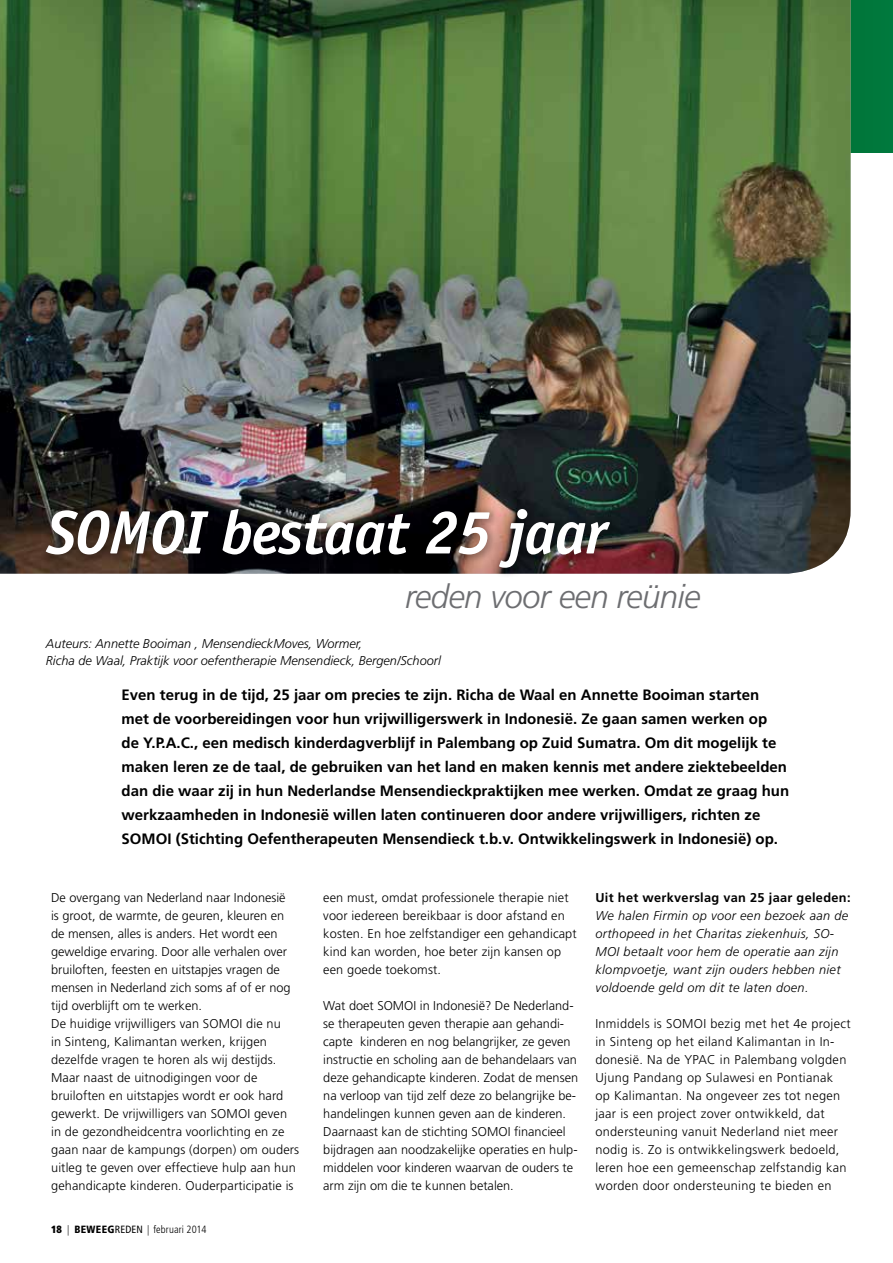
<style>
.page{position:relative;width:893px;height:1263px;background:#fff}
.page>*{position:absolute;margin:0;border:0;box-sizing:border-box;transform-origin:0 0}
.t1{font:italic 700 61.5px "Officina Sans";letter-spacing:-.02em;color:#fff}
.t2{font:italic 300 33px "Frutiger";letter-spacing:-.02em;color:#6d6e71}
.t3{font:700 15px/24px "Frutiger LT Std";color:#000}
.t4{font:300 12.75px/18px "Frutiger LT Std";letter-spacing:.01em;color:#000}
.t5{font:italic 300 12.75px/18px "Frutiger LT Std";letter-spacing:.025em;color:#000}
.t6{font:italic 300 12.75px/16.5px "Frutiger LT Std";color:#000}
.t7{font:700 12.75px "Frutiger LT Std";letter-spacing:.025em;color:#000}
.t8{font:300 condensed 10.5px "Frutiger LT Std";letter-spacing:.015em;color:#000}
.s1{font-weight:900}
.s2{font-weight:400}
</style>
<div class="page">
<div style="left:810px;top:0;width:83px;height:153px;background:#00773b"></div>
<img style="left:0;top:0;width:850px;height:574px">
<div style="left:39px;top:502px;width:582px;height:77px;background:#000;opacity:.3"></div>
<h1 class="t1" style="left:46px;top:495px;width:562px">SOMOI bestaat 25 jaar</h1>
<h2 class="t2" style="left:405px;top:578px;width:297px">reden voor een reünie</h2>
<p class="t6" style="left:46px;top:635px;width:397px">Auteurs: Annette Booiman , MensendieckMoves, Wormer,<br>Richa de Waal, Praktijk voor oefentherapie Mensendieck, Bergen/Schoorl</p>
<p class="t3" style="left:122px;top:682px;width:669px">Even terug in de tijd, 25 jaar om precies te zijn. Richa de Waal en Annette Booiman starten met de voorbereidingen voor hun vrijwilligerswerk in Indonesië. Ze gaan samen werken op<br>de Y.P.A.C., een medisch kinderdagverblijf in Palembang op Zuid Sumatra. Om dit mogelijk te maken leren ze de taal, de gebruiken van het land en maken kennis met andere ziektebeelden dan die waar zij in hun Nederlandse Mensendieckpraktijken mee werken. Omdat ze graag hun werkzaamheden in Indonesië willen laten continueren door andere vrijwilligers, richten ze SOMOI (Stichting Oefentherapeuten Mensendieck t.b.v. Ontwikkelingswerk in Indonesië) op.</p>
<p class="t4" style="left:51px;top:888px;width:250px">De overgang van Nederland naar Indonesië<br>is groot, de warmte, de geuren, kleuren en de mensen, alles is anders. Het wordt een geweldige ervaring. Door alle verhalen over bruiloften, feesten en uitstapjes vragen de mensen in Nederland zich soms af of er nog tijd overblijft om te werken.<br>De huidige vrijwilligers van SOMOI die nu<br>in Sinteng, Kalimantan werken, krijgen dezelfde vragen te horen als wij destijds.<br>Maar naast de uitnodigingen voor de bruiloften en uitstapjes wordt er ook hard gewerkt. De vrijwilligers van SOMOI geven in de gezondheidcentra voorlichting en ze gaan naar de kampungs (dorpen) om ouders uitleg te geven over effectieve hulp aan hun gehandicapte kinderen. Ouderparticipatie is</p>
<p class="t4" style="left:323px;top:889px;width:255px">een must, omdat professionele therapie niet voor iedereen bereikbaar is door afstand en kosten. En hoe zelfstandiger een gehandicapt kind kan worden, hoe beter zijn kansen op een goede toekomst.</p>
<p class="t4" style="left:323px;top:997px;width:256px">Wat doet SOMOI in Indonesië? De Nederland&shy;se therapeuten geven therapie aan gehandi&shy;capte kinderen en nog belangrijker, ze geven instructie en scholing aan de behandelaars van deze gehandicapte kinderen. Zodat de mensen na verloop van tijd zelf deze zo belangrijke be&shy;handelingen kunnen geven aan de kinderen.<br>Daarnaast kan de stichting SOMOI financieel bijdragen aan noodzakelijke operaties en hulp&shy;middelen voor kinderen waarvan de ouders te arm zijn om die te kunnen betalen.</p>
<p class="t8" style="left:51px;top:1223px;width:157px"><span class="s1">18</span> | <span class="s1">BEWEEG</span><span class="s2">REDEN</span> | februari 2014</p>
<p class="t7" style="left:595px;top:890px;width:257px">Uit het werkverslag van 25 jaar geleden:</p>
<p class="t5" style="left:595px;top:907px;width:254px">We halen Firmin op voor een bezoek aan de orthopeed in het Charitas ziekenhuis, SO-MOI betaalt voor hem de operatie aan zijn klompvoetje, want zijn ouders hebben niet voldoende geld om dit te laten doen.</p>
<p class="t4" style="left:595px;top:1015px;width:257px">Inmiddels is SOMOI bezig met het 4e project in Sinteng op het eiland Kalimantan in In&shy;donesië. Na de YPAC in Palembang volgden Ujung Pandang op Sulawesi en Pontianak op Kalimantan. Na ongeveer zes tot negen jaar is een project zover ontwikkeld, dat ondersteuning vanuit Nederland niet meer nodig is. Zo is ontwikkelingswerk bedoeld, leren hoe een gemeenschap zelfstandig kan worden door ondersteuning te bieden en</p>
</div>
